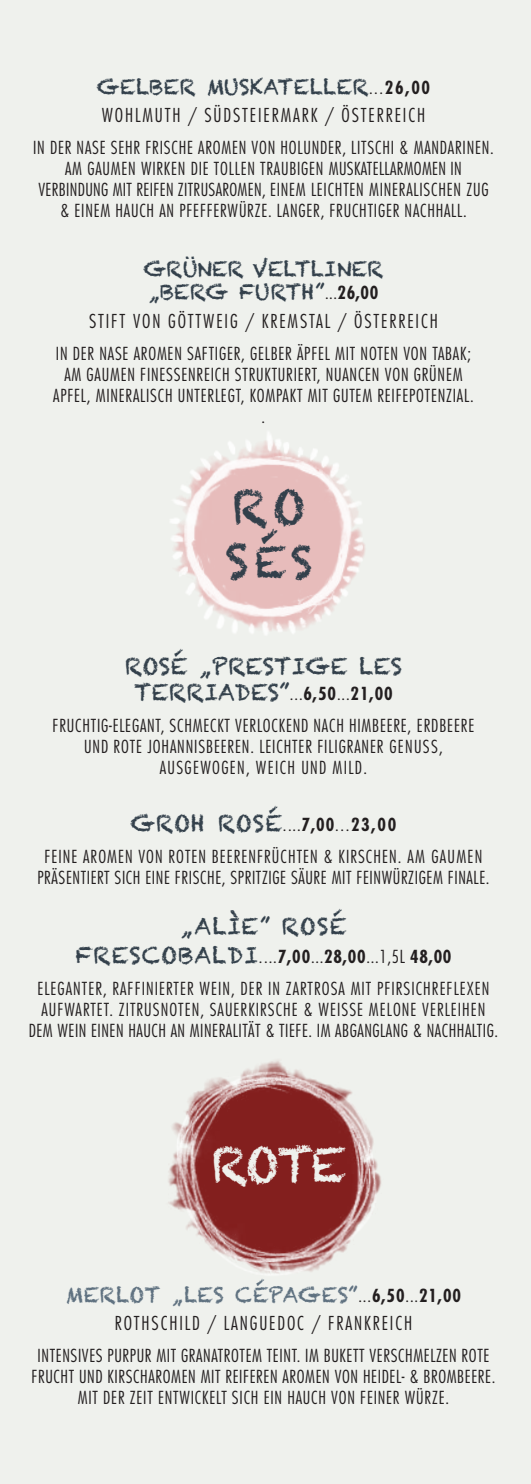
<style>
.page{position:relative;width:531px;height:1484px;background:#fff}
.page>*{position:absolute;margin:0;border:0;box-sizing:border-box;transform-origin:0 0}
.t1{font:47.6px "Chalkduster";color:#eff1ed}
.t2{font:46.55px "Chalkduster";color:#33404b}
.t3{font:43.57px "Chalkduster";color:#33404b}
.t4{font:22.75px/26.8px "Chalkduster";letter-spacing:.005em;color:#33404b;text-align:center}
.t5{font:22.75px "Chalkduster";letter-spacing:.04em;color:#33404b}
.t6{font:21px/23.3px "Chalkduster";color:#33404b}
.t7{font:21px "Chalkduster";letter-spacing:.015em;color:#5f7180}
.t8{font:300 condensed 18.72px "Futura";letter-spacing:.1em;color:#231f20}
.t9{font:300 condensed 17.5px/21px "Futura";letter-spacing:.045em;color:#231f20;text-align:center}
.s1{font-family:"Futura";font-weight:300;font-stretch:condensed;font-size:17.5px;color:#231f20}
.s2{font-family:"Futura";font-weight:700;font-stretch:condensed;font-size:17.5px;color:#231f20}
.s3{font-size:46.55px}
.s4{font-family:"Chalkduster";font-weight:400;font-stretch:normal;font-size:22.75px;color:#33404b}
.s5{font-weight:700}
</style>
<div class="page">
<div style="left:0;top:0;width:531px;height:1483px;background:#eff1ed"></div>
<img style="left:170px;top:432px;width:194px;height:203px">
<img style="left:172px;top:1060px;width:209px;height:213px">
<p class="t6" style="left:97px;top:75px;width:335px">GELBER MUSKATELLER<span class="s1">...</span><span class="s2">26,00</span></p>
<p class="t8" style="left:102px;top:107px;width:325px">WOHLMUTH / SÜDSTEIERMARK / ÖSTERREICH</p>
<p class="t9" style="left:33px;top:138px;width:462px">IN DER NASE SEHR FRISCHE AROMEN VON HOLUNDER, LITSCHI &amp; MANDARINEN.<br>AM GAUMEN WIRKEN DIE TOLLEN TRAUBIGEN MUSKATELLARMOMEN IN VERBINDUNG MIT REIFEN ZITRUSAROMEN, EINEM LEICHTEN MINERALISCHEN ZUG &amp; EINEM HAUCH AN PFEFFERWÜRZE. LANGER, FRUCHTIGER NACHHALL.</p>
<p class="t6" style="left:143px;top:257px;width:242px">GRÜNER VELTLINER „BERG FURTH”<span class="s1">...</span><span class="s2">26,00</span></p>
<p class="t8" style="left:89px;top:313px;width:350px">STIFT VON GÖTTWEIG / KREMSTAL / ÖSTERREICH</p>
<p class="t9" style="left:53px;top:344px;width:422px">IN DER NASE AROMEN SAFTIGER, GELBER ÄPFEL MIT NOTEN VON TABAK; AM GAUMEN FINESSENREICH STRUKTURIERT, NUANCEN VON GRÜNEM APFEL, MINERALISCH UNTERLEGT, KOMPAKT MIT GUTEM REIFEPOTENZIAL. .</p>
<h2 class="t2" style="left:232px;top:480px;width:75px">RO</h2>
<h3 class="t3" style="left:225px;top:536px;width:89px"><span class="s3">S</span>ÉS</h3>
<h3 class="t4" style="left:125px;top:652px;width:278px">ROSÉ „PRESTIGE LES<br>TERRIADES”<span class="s1">...</span><span class="s2">6,50</span><span class="s1">...</span><span class="s2">21,00</span></h3>
<p class="t9" style="left:53px;top:716px;width:423px">FRUCHTIG-ELEGANT, SCHMECKT VERLOCKEND NACH HIMBEERE, ERDBEERE<br>UND ROTE JOHANNISBEEREN. LEICHTER FILIGRANER GENUSS,<br>AUSGEWOGEN, WEICH UND MILD.</p>
<p class="t9" style="left:44px;top:810px;width:439px;line-height:32px"><span class="s4">GROH ROSÉ</span>....<span class="s5">7,00</span>...<span class="s5">23,00<br></span>FEINE AROMEN VON ROTEN BEERENFRÜCHTEN &amp; KIRSCHEN. AM GAUMEN</p>
<p class="t9" style="left:37px;top:868px;width:453px">PRÄSENTIERT SICH EINE FRISCHE, SPRITZIGE SÄURE MIT FEINWÜRZIGEM FINALE.</p>
<h3 class="t5" style="left:180px;top:913px;width:168px">„ALÌE” ROSÉ</h3>
<p class="t9" style="left:37px;top:941px;width:453px;line-height:32px"><span class="s4">FRESCOBALDI</span>....<span class="s5">7,00</span>...<span class="s5">28,00</span>...1,5L <span class="s5">48,00<br></span>ELEGANTER, RAFFINIERTER WEIN, DER IN ZARTROSA MIT PFIRSICHREFLEXEN</p>
<p class="t9" style="left:29px;top:1000px;width:471px">AUFWARTET. ZITRUSNOTEN, SAUERKIRSCHE &amp; WEISSE MELONE VERLEIHEN<br>DEM WEIN EINEN HAUCH AN MINERALITÄT &amp; TIEFE. IM ABGANGLANG &amp; NACHHALTIG.</p>
<h1 class="t1" style="left:211px;top:1136px;width:137px">ROTE</h1>
<p class="t7" style="left:66px;top:1282px;width:397px">MERLOT „LES CÉPAGES”<span class="s1">...</span><span class="s2">6,50</span><span class="s1">...</span><span class="s2">21,00</span></p>
<p class="t8" style="left:115px;top:1315px;width:299px">ROTHSCHILD / LANGUEDOC / FRANKREICH</p>
<p class="t9" style="left:32px;top:1346px;width:465px">INTENSIVES PURPUR MIT GRANATROTEM TEINT. IM BUKETT VERSCHMELZEN ROTE<br>FRUCHT UND KIRSCHAROMEN MIT REIFEREN AROMEN VON HEIDEL- &amp; BROMBEERE.<br>MIT DER ZEIT ENTWICKELT SICH EIN HAUCH VON FEINER WÜRZE.</p>
</div>
